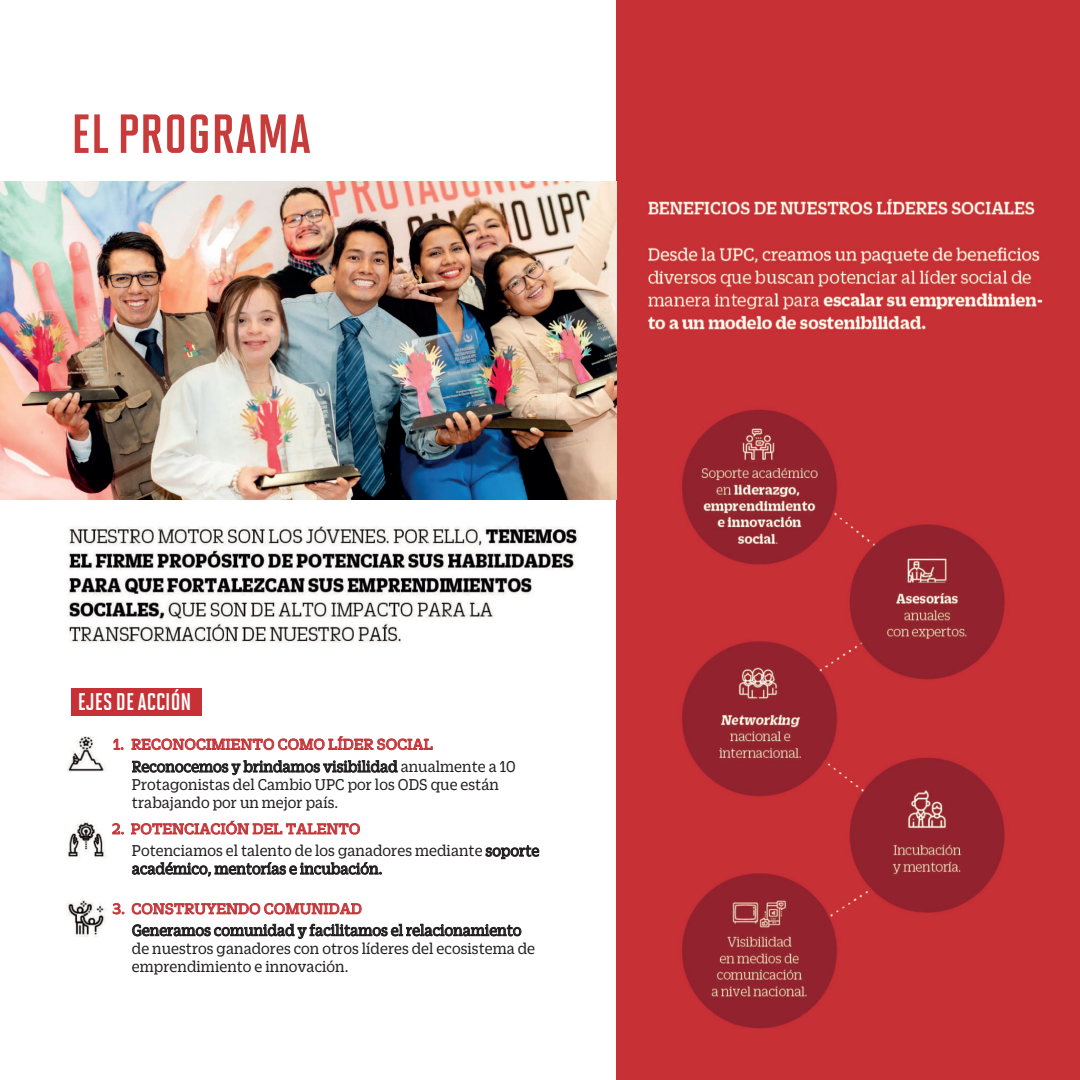
<style>
.page{position:relative;width:1080px;height:1080px;background:#fff}
.page>*{position:absolute;margin:0;border:0;box-sizing:border-box;transform-origin:0 0}
.t1{font:700 55px "Solano Gothic MVB";letter-spacing:.005em;color:#c73b3a}
.t2{font:700 24px "Solano Gothic MVB";letter-spacing:.005em;color:#fff;scale:.96 1}
.t3{font:17px/18px "Zizou Slab";color:#231f20;scale:.95 1}
.t4{font:16px "Zizou Slab";letter-spacing:.005em;color:#c4383c;scale:1.06 1}
</style>
<div class="page">
<div style="left:616px;top:0;width:464px;height:1080px;background:#c73035"></div>
<img style="left:0;top:182px;width:616px;height:317px">
<div style="left:71px;top:688px;width:130px;height:28px;background:#c73035"></div>
<img style="left:67px;top:736px;width:39px;height:201px">
<img style="left:67px;top:526px;width:512px;height:117px">
<img style="left:648px;top:199px;width:395px;height:131px">
<img style="left:682px;top:409px;width:323px;height:620px">
<svg style="left:113px;top:738px;width:11px;height:12px"></svg>
<svg style="left:131px;top:736px;width:302px;height:15px"></svg>
<svg style="left:112px;top:823px;width:12px;height:12px"></svg>
<svg style="left:131px;top:820px;width:230px;height:15px"></svg>
<svg style="left:112px;top:902px;width:13px;height:13px"></svg>
<svg style="left:131px;top:902px;width:231px;height:13px"></svg>
<svg style="left:132px;top:760px;width:266px;height:15px"></svg>
<svg style="left:486px;top:845px;width:53px;height:14px"></svg>
<svg style="left:132px;top:862px;width:250px;height:15px"></svg>
<svg style="left:132px;top:924px;width:390px;height:15px"></svg>
<h1 class="t1" style="left:71px;top:104px;width:241px">EL PROGRAMA</h1>
<h2 class="t2" style="left:78px;top:688px;width:120px">EJES DE ACCIÓN</h2>
<p class="t4" style="left:113px;top:734px;width:303px">1. RECONOCIMIENTO COMO LÍDER SOCIAL</p>
<p class="t3" style="left:132px;top:756px;width:406px">Reconocemos y brindamos visibilidad anualmente a 10<br>Protagonistas del Cambio UPC por los ODS que están trabajando por un mejor país.</p>
<p class="t3" style="left:132px;top:841px;width:430px">Potenciamos el talento de los ganadores mediante soporte académico, mentorías e incubación.</p>
<p class="t4" style="left:112px;top:818px;width:236px">2. POTENCIACIÓN DEL TALENTO</p>
<p class="t4" style="left:113px;top:898px;width:237px">3. CONSTRUYENDO COMUNIDAD</p>
<p class="t3" style="left:132px;top:920px;width:426px">Generamos comunidad y facilitamos el relacionamiento de nuestros ganadores con otros líderes del ecosistema de emprendimiento e innovación.</p>
</div>
